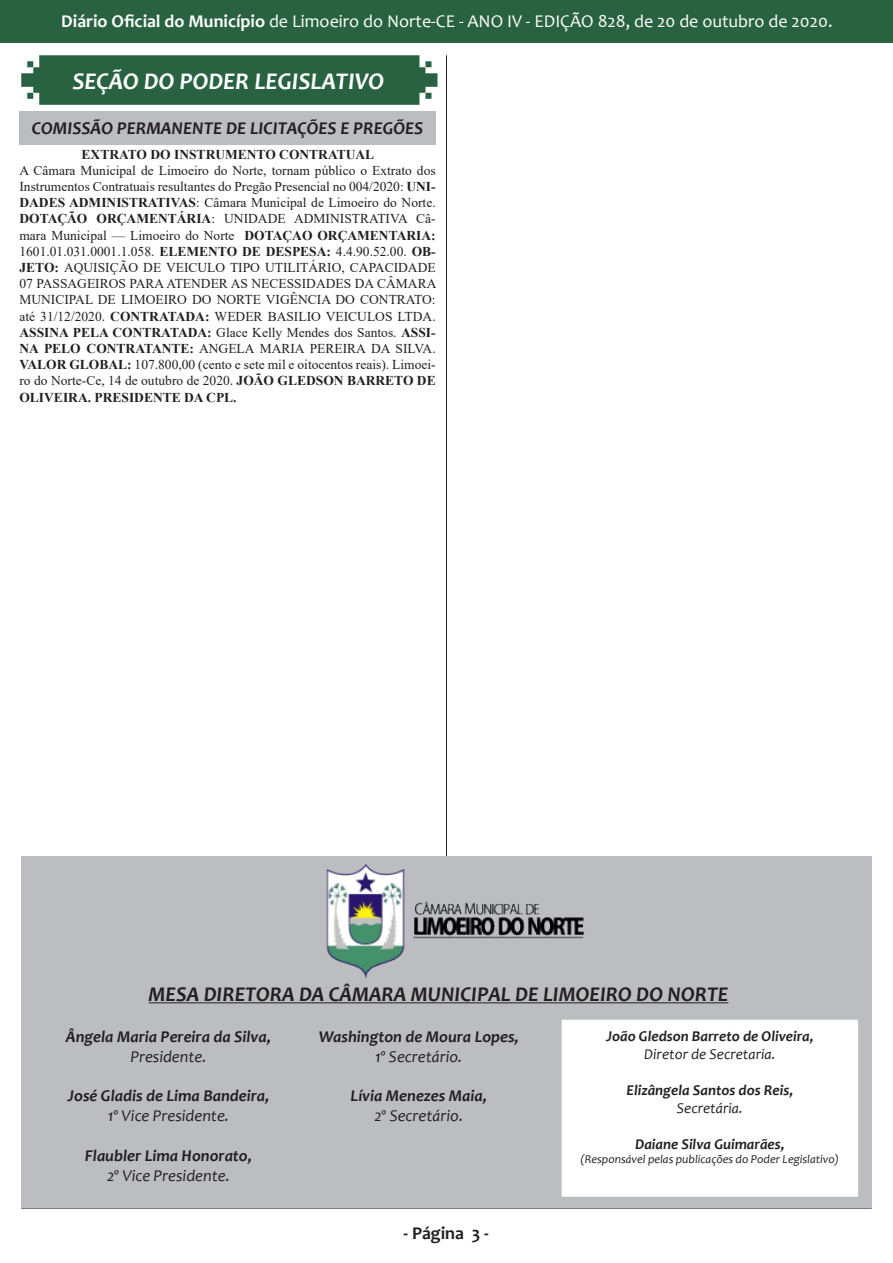
<style>
.page{position:relative;width:893px;height:1263px;background:#fff}
.page>*{position:absolute;margin:0;border:0;box-sizing:border-box;transform-origin:0 0}
.t1{font:italic 700 24px "Candara";color:#fff}
.t2{font:italic 700 21px "Candara";color:#231f20}
.t3{font:18px "Candara";color:#fff}
.t4{font:italic 700 18px "Candara";color:#231f20}
.t5{font:700 18px "Candara";color:#231f20}
.t6{font:italic 700 16.5px "Candara";color:#231f20}
.t7{font:italic 16.5px "Candara";color:#231f20}
.t8{font:italic 700 15px "Candara";color:#231f20}
.t9{font:italic 15px "Candara";color:#231f20}
.t10{font:13.5px/16.2px "Times New Roman";color:#231f20;text-align:justify}
.t11{font:700 13.5px "Times New Roman";color:#231f20}
.t12{font:italic 12px "Candara";color:#231f20}
.s1{font-weight:700}
</style>
<div class="page">
<div style="left:0;top:0;width:892px;height:42px;background:#286240"></div>
<hr style="left:446px;top:55px;width:1px;height:1153px;background:#231f20">
<hr style="left:21px;top:1208px;width:851px;height:1px;background:#231f20">
<svg style="left:21px;top:55px;width:416px;height:50px;background:#346a4a"></svg>
<div style="left:21px;top:856px;width:851px;height:352px;background:#bcbdc0"></div>
<hr style="left:149px;top:1002px;width:579px;height:1px;background:#231f20">
<div style="left:562px;top:1020px;width:296px;height:177px;background:#fff;border:2px solid #fff"></div>
<img style="left:326px;top:864px;width:258px;height:115px">
<div style="left:19px;top:111px;width:417px;height:33px;background:#bcbdc0"></div>
<h3 class="t3" style="left:61px;top:10px;width:773px"><span class="s1">Diário Oficial do Município</span> de Limoeiro do Norte-CE - ANO IV - EDIÇÃO 828, de 20 de outubro de 2020.</h3>
<p class="t1" style="left:72px;top:66px;width:313px">SEÇÃO DO PODER LEGISLATIVO</p>
<p class="t4" style="left:32px;top:117px;width:393px">COMISSÃO PERMANENTE DE LICITAÇÕES E PREGÕES</p>
<p class="t11" style="left:82px;top:144px;width:294px">EXTRATO DO INSTRUMENTO CONTRATUAL</p>
<p class="t10" style="left:19px;top:162px;width:418px">A Câmara Municipal de Limoeiro do Norte, tornam público o Extrato dos Instrumentos Contratuais resultantes do Pregão Presencial no 004/2020: <span class="s1">UNI-DADES ADMINISTRATIVAS</span>: Câmara Municipal de Limoeiro do Norte.<br><span class="s1">DOTAÇÃO ORÇAMENTÁRIA</span>: UNIDADE ADMINISTRATIVA Câ&shy;mara Municipal — Limoeiro do Norte <span class="s1">DOTAÇAO ORÇAMENTARIA:<br></span>1601.01.031.0001.1.058. <span class="s1">ELEMENTO DE DESPESA:</span> 4.4.90.52.00. <span class="s1">OB-JETO:</span> AQUISIÇÃO DE VEICULO TIPO UTILITÁRIO, CAPACIDADE 07 PASSAGEIROS PARA ATENDER AS NECESSIDADES DA CÂMARA MUNICIPAL DE LIMOEIRO DO NORTE VIGÊNCIA DO CONTRATO: até 31/12/2020. <span class="s1">CONTRATADA:</span> WEDER BASILIO VEICULOS LTDA.<br><span class="s1">ASSINA PELA CONTRATADA:</span> Glace Kelly Mendes dos Santos. <span class="s1">ASSI-NA PELO CONTRATANTE:</span> ANGELA MARIA PEREIRA DA SILVA.<br><span class="s1">VALOR GLOBAL:</span> 107.800,00 (cento e sete mil e oitocentos reais). Limoei&shy;ro do Norte-Ce, 14 de outubro de 2020. <span class="s1">JOÃO GLEDSON BARRETO DE OLIVEIRA. PRESIDENTE DA CPL.</span></p>
<p class="t2" style="left:149px;top:981px;width:581px">MESA DIRETORA DA CÂMARA MUNICIPAL DE LIMOEIRO DO NORTE</p>
<p class="t8" style="left:606px;top:1026px;width:209px">João Gledson Barreto de Oliveira,</p>
<p class="t9" style="left:644px;top:1044px;width:133px">Diretor de Secretaria.</p>
<p class="t8" style="left:626px;top:1080px;width:168px">Elizângela Santos dos Reis,</p>
<p class="t9" style="left:677px;top:1098px;width:67px">Secretária.</p>
<p class="t8" style="left:635px;top:1134px;width:151px">Daiane Silva Guimarães,</p>
<p class="t12" style="left:581px;top:1152px;width:260px">(Responsável pelas publicações do Poder Legislativo)</p>
<p class="t6" style="left:66px;top:1026px;width:207px">Ângela Maria Pereira da Silva,</p>
<p class="t7" style="left:130px;top:1046px;width:78px">Presidente.</p>
<p class="t6" style="left:68px;top:1086px;width:203px">José Gladis de Lima Bandeira,</p>
<p class="t7" style="left:108px;top:1105px;width:123px">1º Vice Presidente.</p>
<p class="t6" style="left:85px;top:1145px;width:169px">Flaubler Lima Honorato,</p>
<p class="t7" style="left:107px;top:1165px;width:124px">2º Vice Presidente.</p>
<p class="t6" style="left:319px;top:1026px;width:202px">Washington de Moura Lopes,</p>
<p class="t7" style="left:375px;top:1046px;width:89px">1º Secretário.</p>
<p class="t6" style="left:351px;top:1086px;width:138px">Lívia Menezes Maia,</p>
<p class="t7" style="left:374px;top:1105px;width:90px">2º Secretário.</p>
<h3 class="t5" style="left:404px;top:1222px;width:87px">- Página 3 -</h3>
</div>
